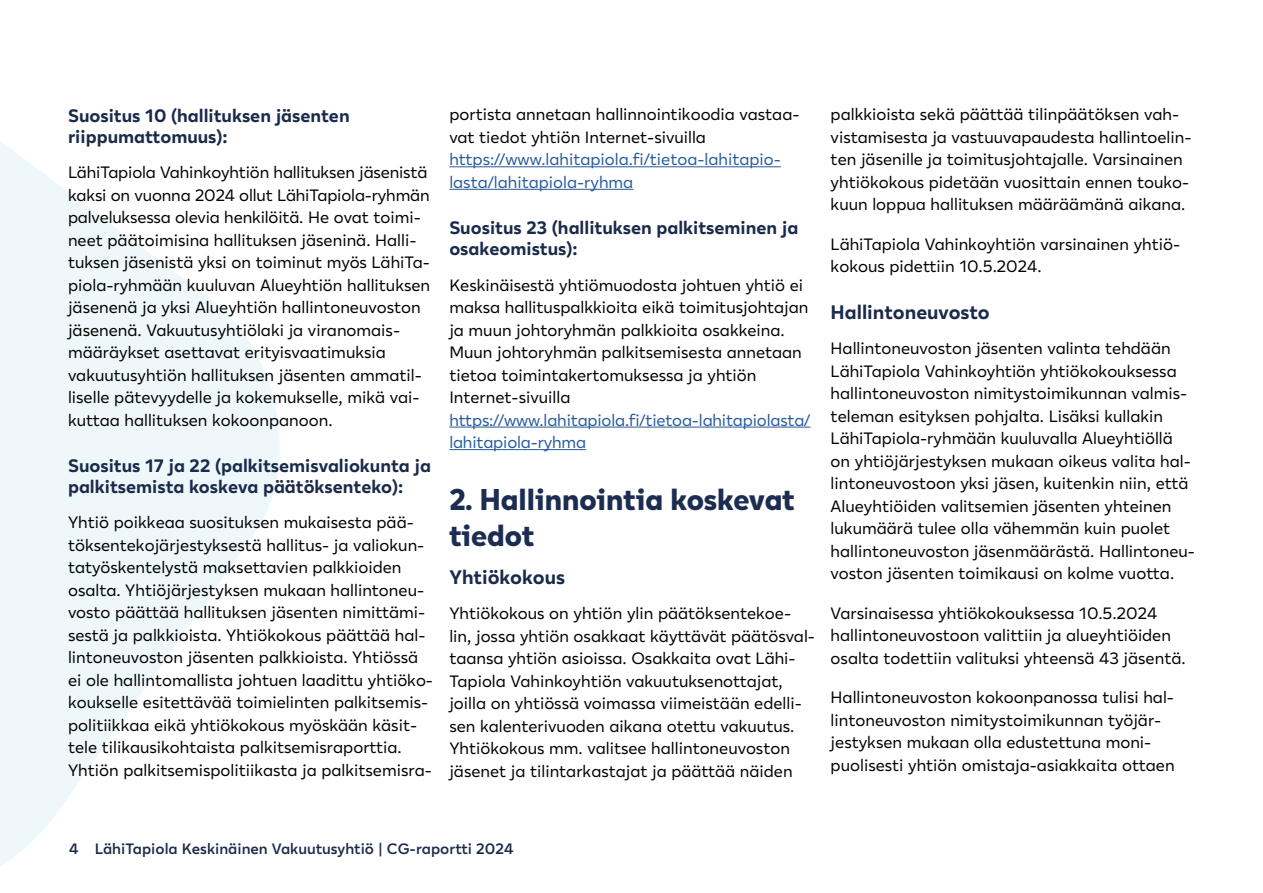
<style>
.page{position:relative;width:1263px;height:893px;background:#fff}
.page>*{position:absolute;margin:0;border:0;box-sizing:border-box;transform-origin:0 0}
.H2_otsikko{font:800 30px/36px "Lahi Tapiola Sans";color:#1c2d51}
.H3_väliotsikko{font:700 19.5px "Lahi Tapiola Sans";color:#1a2a4a}
.H4_pieni_väliotsikko{font:700 18px/21px "Lahi Tapiola Sans";color:#1a2a4a}
.leipis{font:16.5px/22.5px "Lahi Tapiola Sans";color:#000}
.t1{font:600 15px "Lahi Tapiola Sans";color:#1a2a4a}
.s1{color:#275b9b}
</style>
<div class="page">
<svg style="left:0;top:141px;width:280px;height:725px;fill:#eef8fb"></svg>
<hr style="left:449px;top:166px;width:332px;height:1px;background:#275b9b">
<hr style="left:449px;top:189px;width:184px;height:1px;background:#275b9b">
<hr style="left:449px;top:427px;width:361px;height:1px;background:#275b9b">
<hr style="left:449px;top:449px;width:137px;height:1px;background:#275b9b">
<h4 class="H4_pieni_väliotsikko" style="left:68px;top:104px;width:283px">Suositus 10 (hallituksen jäsenten riippumattomuus):</h4>
<p class="leipis" style="left:68px;top:160px;width:364px">LähiTapiola Vahinkoyhtiön hallituksen jäsenistä kaksi on vuonna 2024 ollut LähiTapiola-ryhmän palveluksessa olevia henkilöitä. He ovat toimi&shy;neet päätoimisina hallituksen jäseninä. Halli&shy;tuksen jäsenistä yksi on toiminut myös LähiTa&shy;piola-ryhmään kuuluvan Alueyhtiön hallituksen jäsenenä ja yksi Alueyhtiön hallintoneuvoston jäsenenä. Vakuutusyhtiölaki ja viranomais&shy;määräykset asettavat erityisvaatimuksia vakuutusyhtiön hallituksen jäsenten ammatil&shy;liselle pätevyydelle ja kokemukselle, mikä vai&shy;kuttaa hallituksen kokoonpanoon.</p>
<h4 class="H4_pieni_väliotsikko" style="left:68px;top:454px;width:364px">Suositus 17 ja 22 (palkitsemisvaliokunta ja palkitsemista koskeva päätöksenteko):</h4>
<p class="leipis" style="left:68px;top:510px;width:367px">Yhtiö poikkeaa suosituksen mukaisesta pää&shy;töksentekojärjestyksestä hallitus- ja valiokun&shy;tatyöskentelystä maksettavien palkkioiden osalta. Yhtiöjärjestyksen mukaan hallintoneu&shy;vosto päättää hallituksen jäsenten nimittämi&shy;sestä ja palkkioista. Yhtiökokous päättää hal&shy;lintoneuvoston jäsenten palkkioista. Yhtiössä ei ole hallintomallista johtuen laadittu yhtiöko&shy;koukselle esitettävää toimielinten palkitsemis&shy;politiikkaa eikä yhtiökokous myöskään käsit&shy;tele tilikausikohtaista palkitsemisraporttia.<br>Yhtiön palkitsemispolitiikasta ja palkitsemisra-</p>
<p class="leipis" style="left:449px;top:102px;width:352px">portista annetaan hallinnointikoodia vastaa&shy;vat tiedot yhtiön Internet-sivuilla <span class="s1">https://www.lahitapiola.fi/tietoa-lahitapio&shy;lasta/lahitapiola-ryhma</span></p>
<h4 class="H4_pieni_väliotsikko" style="left:449px;top:217px;width:351px">Suositus 23 (hallituksen palkitseminen ja osakeomistus):</h4>
<p class="leipis" style="left:449px;top:273px;width:363px">Keskinäisestä yhtiömuodosta johtuen yhtiö ei maksa hallituspalkkioita eikä toimitusjohtajan ja muun johtoryhmän palkkioita osakkeina.<br>Muun johtoryhmän palkitsemisesta annetaan tietoa toimintakertomuksessa ja yhtiön Internet-sivuilla <span class="s1">https://www.lahitapiola.fi/tietoa-lahitapiolasta/ lahitapiola-ryhma</span></p>
<h2 class="H2_otsikko" style="left:449px;top:478px;width:347px">2. Hallinnointia koskevat tiedot</h2>
<h3 class="H3_väliotsikko" style="left:449px;top:562px;width:117px">Yhtiökokous</h3>
<p class="leipis" style="left:449px;top:601px;width:367px">Yhtiökokous on yhtiön ylin päätöksentekoe&shy;lin, jossa yhtiön osakkaat käyttävät päätösval&shy;taansa yhtiön asioissa. Osakkaita ovat Lähi-Tapiola Vahinkoyhtiön vakuutuksenottajat, joilla on yhtiössä voimassa viimeistään edelli&shy;sen kalenterivuoden aikana otettu vakuutus.<br>Yhtiökokous mm. valitsee hallintoneuvoston jäsenet ja tilintarkastajat ja päättää näiden</p>
<p class="leipis" style="left:831px;top:102px;width:362px">palkkioista sekä päättää tilinpäätöksen vah&shy;vistamisesta ja vastuuvapaudesta hallintoelin&shy;ten jäsenille ja toimitusjohtajalle. Varsinainen yhtiökokous pidetään vuosittain ennen touko&shy;kuun loppua hallituksen määräämänä aikana.</p>
<p class="leipis" style="left:831px;top:232px;width:351px">LähiTapiola Vahinkoyhtiön varsinainen yhtiö&shy;kokous pidettiin 10.5.2024.</p>
<h3 class="H3_väliotsikko" style="left:831px;top:297px;width:161px">Hallintoneuvosto</h3>
<p class="leipis" style="left:831px;top:336px;width:366px">Hallintoneuvoston jäsenten valinta tehdään LähiTapiola Vahinkoyhtiön yhtiökokouksessa hallintoneuvoston nimitystoimikunnan valmis&shy;teleman esityksen pohjalta. Lisäksi kullakin LähiTapiola-ryhmään kuuluvalla Alueyhtiöllä on yhtiöjärjestyksen mukaan oikeus valita hal&shy;lintoneuvostoon yksi jäsen, kuitenkin niin, että Alueyhtiöiden valitsemien jäsenten yhteinen lukumäärä tulee olla vähemmän kuin puolet hallintoneuvoston jäsenmäärästä. Hallintoneu&shy;voston jäsenten toimikausi on kolme vuotta.</p>
<p class="leipis" style="left:831px;top:601px;width:356px">Varsinaisessa yhtiökokouksessa 10.5.2024 hallintoneuvostoon valittiin ja alueyhtiöiden osalta todettiin valituksi yhteensä 43 jäsentä.</p>
<p class="leipis" style="left:831px;top:685px;width:345px">Hallintoneuvoston kokoonpanossa tulisi hal&shy;lintoneuvoston nimitystoimikunnan työjär&shy;jestyksen mukaan olla edustettuna moni&shy;puolisesti yhtiön omistaja-asiakkaita ottaen</p>
<p class="t1" style="left:69px;top:837px;width:446px">4 LähiTapiola Keskinäinen Vakuutusyhtiö | CG-raportti 2024</p>
</div>
